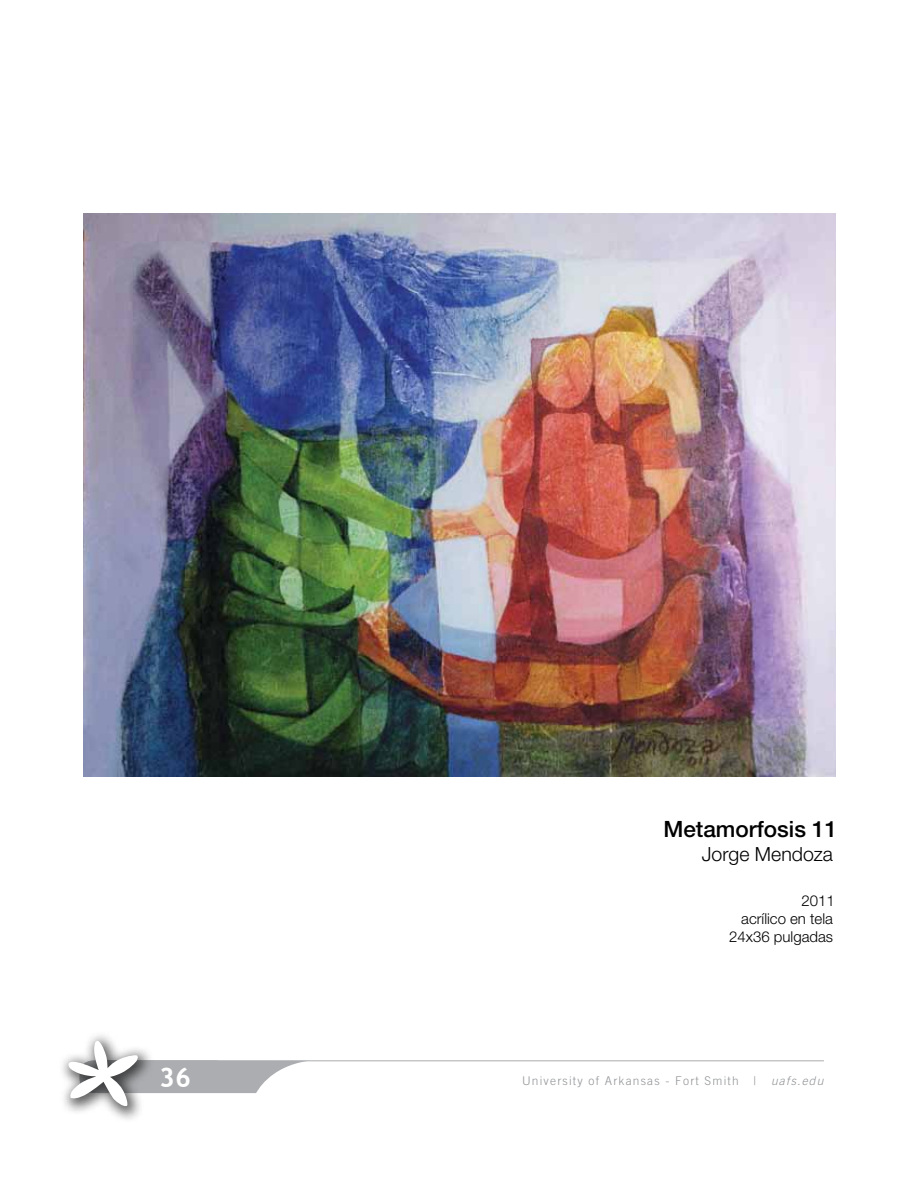
<style>
.page{position:relative;width:918px;height:1188px;background:#fff}
.page>*{position:absolute;margin:0;border:0;box-sizing:border-box;transform-origin:0 0}
.t1{font:700 27px "Trebuchet MS";color:#fff}
.t2{font:500 22.5px "Helvetica Neue LT Std";color:#000}
.t3{font:300 19.5px "Helvetica Neue LT Std";color:#000}
.t4{font:300 15px/18px "Helvetica Neue LT Std";color:#000;text-align:right}
.t5{font:300 12px "Trade Gothic LT Std";letter-spacing:.1em;color:#919396}
.s1{font-style:italic}
</style>
<div class="page">
<hr style="left:103px;top:1060px;width:721px;height:1px;background:#abadb0">
<div style="left:58px;top:1030px;width:97px;height:93px;background:#000;opacity:.63"></div>
<svg style="left:68px;top:1039px;width:241px;height:68px"></svg>
<img style="left:83px;top:213px;width:753px;height:564px">
<h2 class="t2" style="left:663px;top:816px;width:175px">Metamorfosis 11</h2>
<h3 class="t3" style="left:702px;top:842px;width:133px">Jorge Mendoza</h3>
<p class="t4" style="left:729px;top:891px;width:107px">2011<br>acrílico en tela<br>24x36 pulgadas</p>
<h1 class="t1" style="left:159px;top:1060px;width:33px">36</h1>
<p class="t5" style="left:522px;top:1073px;width:303px">University of Arkansas - Fort Smith | <span class="s1">uafs.edu</span></p>
</div>
